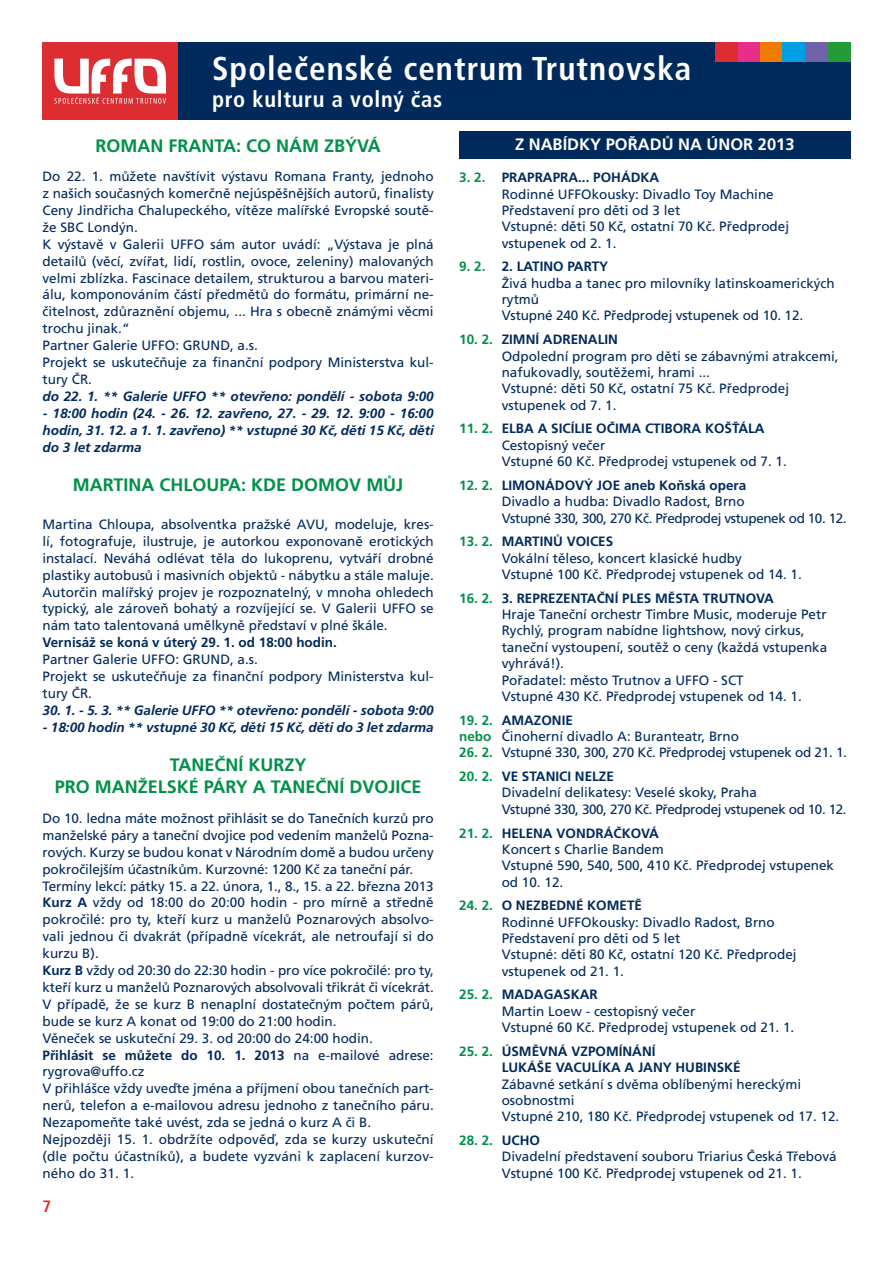
<style>
.page{position:relative;width:893px;height:1263px;background:#fff}
.page>*{position:absolute;margin:0;border:0;box-sizing:border-box;transform-origin:0 0}
.t1{font:700 condensed 33px "Frutiger CE";letter-spacing:.03em;color:#fff}
.t2{font:700 condensed 22.5px "Frutiger CE";letter-spacing:.03em;color:#fff}
.t3{font:700 18px/22.4px "Frutiger CE";color:#009049;text-align:center}
.t4{font:700 16.5px "Frutiger CE";color:#fff}
.t5{font:700 condensed 16.5px "Frutiger CE";color:#dc2d33}
.t6{font:13.5px/17px "Frutiger CE";color:#002a5b}
.t7{font:italic 700 13.5px/17px "Frutiger CE";color:#002a5b;text-align:justify}
.t8{font:13.5px/16.4px "Frutiger CE";letter-spacing:-.03em;color:#002a5b}
.t9{font:700 13.5px/16.4px "Frutiger CE";color:#002a5b}
.t10{font:13.5px "Frutiger CE";letter-spacing:-.02em;color:#002a5b}
.s1{font-weight:700}
.s2{font-weight:700;color:#009049}
.s3{color:#009049}
</style>
<div class="page">
<div style="left:178px;top:43px;width:672px;height:77px;background:#002a5b"></div>
<div style="left:43px;top:43px;width:135px;height:77px;background:#dc2d33"></div>
<div style="left:715px;top:43px;width:23px;height:19px;background:#dc2d33"></div>
<div style="left:738px;top:43px;width:22px;height:19px;background:#e82e89"></div>
<div style="left:760px;top:43px;width:23px;height:19px;background:#ef7c00"></div>
<div style="left:783px;top:43px;width:22px;height:19px;background:#009ee3"></div>
<div style="left:805px;top:43px;width:23px;height:19px;background:#7163a9"></div>
<div style="left:828px;top:43px;width:22px;height:19px;background:#249b37"></div>
<svg style="left:54px;top:59px;width:112px;height:45px"></svg>
<div style="left:459px;top:131px;width:391px;height:27px;background:#002a5b"></div>
<h1 class="t1" style="left:212px;top:50px;width:481px">Společenské centrum Trutnovska</h1>
<h2 class="t2" style="left:212px;top:86px;width:232px">pro kulturu a volný čas</h2>
<h3 class="t3" style="left:95px;top:134px;width:287px">ROMAN FRANTA: CO NÁM ZBÝVÁ</h3>
<p class="t6" style="left:43px;top:168px;width:393px">Do 22. 1. můžete navštívit výstavu Romana Franty, jednoho z našich současných komerčně nejúspěšnějších autorů, finalisty Ceny Jindřicha Chalupeckého, vítěze malířské Evropské soutě&shy;že SBC Londýn.<br>K výstavě v Galerii UFFO sám autor uvádí: „Výstava je plná detailů (věcí, zvířat, lidí, rostlin, ovoce, zeleniny) malovaných velmi zblízka. Fascinace detailem, strukturou a barvou materi&shy;álu, komponováním částí předmětů do formátu, primární ne&shy;čitelnost, zdůraznění objemu, ... Hra s obecně známými věcmi trochu jinak.“<br>Partner Galerie UFFO: GRUND, a.s.<br>Projekt se uskutečňuje za finanční podpory Ministerstva kul&shy;tury ČR.</p>
<p class="t7" style="left:43px;top:388px;width:393px">do 22. 1. ** Galerie UFFO ** otevřeno: pondělí - sobota 9:00</p>
<p class="t7" style="left:43px;top:405px;width:393px">- 18:00 hodin (24. - 26. 12. zavřeno, 27. - 29. 12. 9:00 - 16:00 hodin, 31. 12. a 1. 1. zavřeno) ** vstupné 30 Kč, děti 15 Kč, děti do 3 let zdarma</p>
<h3 class="t3" style="left:73px;top:474px;width:332px">MARTINA CHLOUPA: KDE DOMOV MŮJ</h3>
<p class="t6" style="left:43px;top:516px;width:393px;text-align:justify">Martina Chloupa, absolventka pražské AVU, modeluje, kres&shy;lí, fotografuje, ilustruje, je autorkou exponovaně erotických instalací. Neváhá odlévat těla do lukoprenu, vytváří drobné plastiky autobusů i masivních objektů - nábytku a stále maluje.<br>Autorčin malířský projev je rozpoznatelný, v mnoha ohledech typický, ale zároveň bohatý a rozvíjející se. V Galerii UFFO se nám tato talentovaná umělkyně představí v plné škále.</p>
<p class="t9" style="left:43px;top:635px;width:296px">Vernisáž se koná v úterý 29. 1. od 18:00 hodin.</p>
<p class="t6" style="left:43px;top:651px;width:393px">Partner Galerie UFFO: GRUND, a.s.<br>Projekt se uskutečňuje za finanční podpory Ministerstva kul&shy;tury ČR.</p>
<p class="t7" style="left:43px;top:702px;width:393px">30. 1. - 5. 3. ** Galerie UFFO ** otevřeno: pondělí - sobota 9:00</p>
<p class="t7" style="left:43px;top:719px;width:393px">- 18:00 hodin ** vstupné 30 Kč, děti 15 Kč, děti do 3 let zdarma</p>
<h3 class="t3" style="left:55px;top:754px;width:368px">TANEČNÍ KURZY<br>PRO MANŽELSKÉ PÁRY A TANEČNÍ DVOJICE</h3>
<p class="t6" style="left:43px;top:810px;width:393px">Do 10. ledna máte možnost přihlásit se do Tanečních kurzů pro manželské páry a taneční dvojice pod vedením manželů Pozna&shy;rových. Kurzy se budou konat v Národním domě a budou určeny pokročilejším účastníkům. Kurzovné: 1200 Kč za taneční pár.<br>Termíny lekcí: pátky 15. a 22. února, 1., 8., 15. a 22. března 2013<br><span class="s1">Kurz A</span> vždy od 18:00 do 20:00 hodin - pro mírně a středně pokročilé: pro ty, kteří kurz u manželů Poznarových absolvo&shy;vali jednou či dvakrát (případně vícekrát, ale netroufají si do kurzu B).<br><span class="s1">Kurz B</span> vždy od 20:30 do 22:30 hodin - pro více pokročilé: pro ty, kteří kurz u manželů Poznarových absolvovali třikrát či vícekrát.<br>V případě, že se kurz B nenaplní dostatečným počtem párů, bude se kurz A konat od 19:00 do 21:00 hodin.<br>Věneček se uskuteční 29. 3. od 20:00 do 24:00 hodin.<br><span class="s1">Přihlásit se můžete do 10. 1. 2013</span> na e-mailové adrese: rygrova@uffo.cz<br>V přihlášce vždy uveďte jména a příjmení obou tanečních part&shy;nerů, telefon a e-mailovou adresu jednoho z tanečního páru.<br>Nezapomeňte také uvést, zda se jedná o kurz A či B.<br>Nejpozději 15. 1. obdržíte odpověď, zda se kurzy uskuteční (dle počtu účastníků), a budete vyzváni k zaplacení kurzov&shy;ného do 31. 1.</p>
<p class="t5" style="left:43px;top:1196px;width:10px">7</p>
<p class="t4" style="left:515px;top:136px;width:281px">Z NABÍDKY POŘADŮ NA ÚNOR 2013</p>
<p class="t6" style="left:502px;top:170px;width:289px;line-height:16.4px;text-indent:-43px"><span class="s2">3. 2.</span> <span class="s1">PRAPRAPRA... POHÁDKA<br></span>Rodinné UFFOkousky: Divadlo Toy Machine<br>Představení pro děti od 3 let<br>Vstupné: děti 50 Kč, ostatní 70 Kč. Předprodej vstupenek od 2. 1.</p>
<p class="t6" style="left:502px;top:259px;width:335px;line-height:16.4px;text-indent:-43px"><span class="s2">9. 2.</span> <span class="s1">2. LATINO PARTY<br></span>Živá hudba a tanec pro milovníky latinskoamerických rytmů<br>Vstupné 240 Kč. Předprodej vstupenek od 10. 12.</p>
<p class="t6" style="left:502px;top:332px;width:338px;line-height:16.4px;text-indent:-43px"><span class="s2">10. 2.</span> <span class="s1">ZIMNÍ ADRENALIN<br></span>Odpolední program pro děti se zábavnými atrakcemi, nafukovadly, soutěžemi, hrami ...<br>Vstupné: děti 50 Kč, ostatní 75 Kč. Předprodej vstupenek od 7. 1.</p>
<p class="t6" style="left:502px;top:421px;width:287px;line-height:16.4px;text-indent:-43px"><span class="s2">11. 2.</span> <span class="s1">ELBA A SICÍLIE OČIMA CTIBORA KOŠŤÁLA<br></span>Cestopisný večer<br>Vstupné 60 Kč. Předprodej vstupenek od 7. 1.</p>
<p class="t8" style="left:502px;top:477px;width:346px;text-indent:-43px"><span class="s2">12. 2.</span> <span class="s1">LIMONÁDOVÝ JOE aneb Koňská opera<br></span>Divadlo a hudba: Divadlo Radost, Brno<br>Vstupné 330, 300, 270 Kč. Předprodej vstupenek od 10. 12.</p>
<p class="t6" style="left:502px;top:534px;width:302px;line-height:16.4px;text-indent:-43px"><span class="s2">13. 2.</span> <span class="s1">MARTINŮ VOICES<br></span>Vokální těleso, koncert klasické hudby<br>Vstupné 100 Kč. Předprodej vstupenek od 14. 1.</p>
<p class="t6" style="left:502px;top:590px;width:327px;line-height:16.4px;text-indent:-43px"><span class="s2">16. 2.</span> <span class="s1">3. REPREZENTAČNÍ PLES MĚSTA TRUTNOVA<br></span>Hraje Taneční orchestr Timbre Music, moderuje Petr Rychlý, program nabídne lightshow, nový cirkus, taneční vystoupení, soutěž o ceny (každá vstupenka vyhrává!).<br>Pořadatel: město Trutnov a UFFO - SCT<br>Vstupné 430 Kč. Předprodej vstupenek od 14. 1.</p>
<p class="t6" style="left:459px;top:712px;width:281px;line-height:16.4px"><span class="s2">19. 2.</span> <span class="s1">AMAZONIE<br></span><span class="s2">nebo</span> Činoherní divadlo A: Buranteatr, Brno</p>
<p class="t10" style="left:459px;top:745px;width:389px"><span class="s2">26. 2.</span> Vstupné 330, 300, 270 Kč. Předprodej vstupenek od 21. 1.</p>
<p class="t8" style="left:502px;top:768px;width:346px;text-indent:-43px"><span class="s2">20. 2.</span> <span class="s1">VE STANICI NELZE<br></span>Divadelní delikatesy: Veselé skoky, Praha<br>Vstupné 330, 300, 270 Kč. Předprodej vstupenek od 10. 12.</p>
<p class="t6" style="left:502px;top:825px;width:334px;line-height:16.4px;text-indent:-43px"><span class="s2">21. 2.</span> <span class="s1">HELENA VONDRÁČKOVÁ<br></span>Koncert s Charlie Bandem<br>Vstupné 590, 540, 500, 410 Kč. Předprodej vstupenek od 10. 12.</p>
<p class="t6" style="left:502px;top:898px;width:296px;line-height:16.4px;text-indent:-43px"><span class="s2">24. 2.</span> <span class="s1">O NEZBEDNÉ KOMETĚ<br></span>Rodinné UFFOkousky: Divadlo Radost, Brno<br>Představení pro děti od 5 let<br>Vstupné: děti 80 Kč, ostatní 120 Kč. Předprodej vstupenek od 21. 1.</p>
<p class="t6" style="left:502px;top:987px;width:294px;line-height:16.4px;text-indent:-43px"><span class="s2">25. 2.</span> <span class="s1">MADAGASKAR<br></span>Martin Loew - cestopisný večer<br>Vstupné 60 Kč. Předprodej vstupenek od 21. 1.</p>
<p class="t9" style="left:502px;top:1043px;width:241px;text-indent:-43px"><span class="s3">25. 2.</span> ÚSMĚVNÁ VZPOMÍNÁNÍ<br>LUKÁŠE VACULÍKA A JANY HUBINSKÉ</p>
<p class="t6" style="left:502px;top:1076px;width:339px;line-height:16.4px">Zábavné setkání s dvěma oblíbenými hereckými osobnostmi<br>Vstupné 210, 180 Kč. Předprodej vstupenek od 17. 12.</p>
<p class="t6" style="left:502px;top:1132px;width:336px;line-height:16.4px;text-indent:-43px"><span class="s2">28. 2.</span> <span class="s1">UCHO<br></span>Divadelní představení souboru Triarius Česká Třebová<br>Vstupné 100 Kč. Předprodej vstupenek od 21. 1.</p>
</div>
